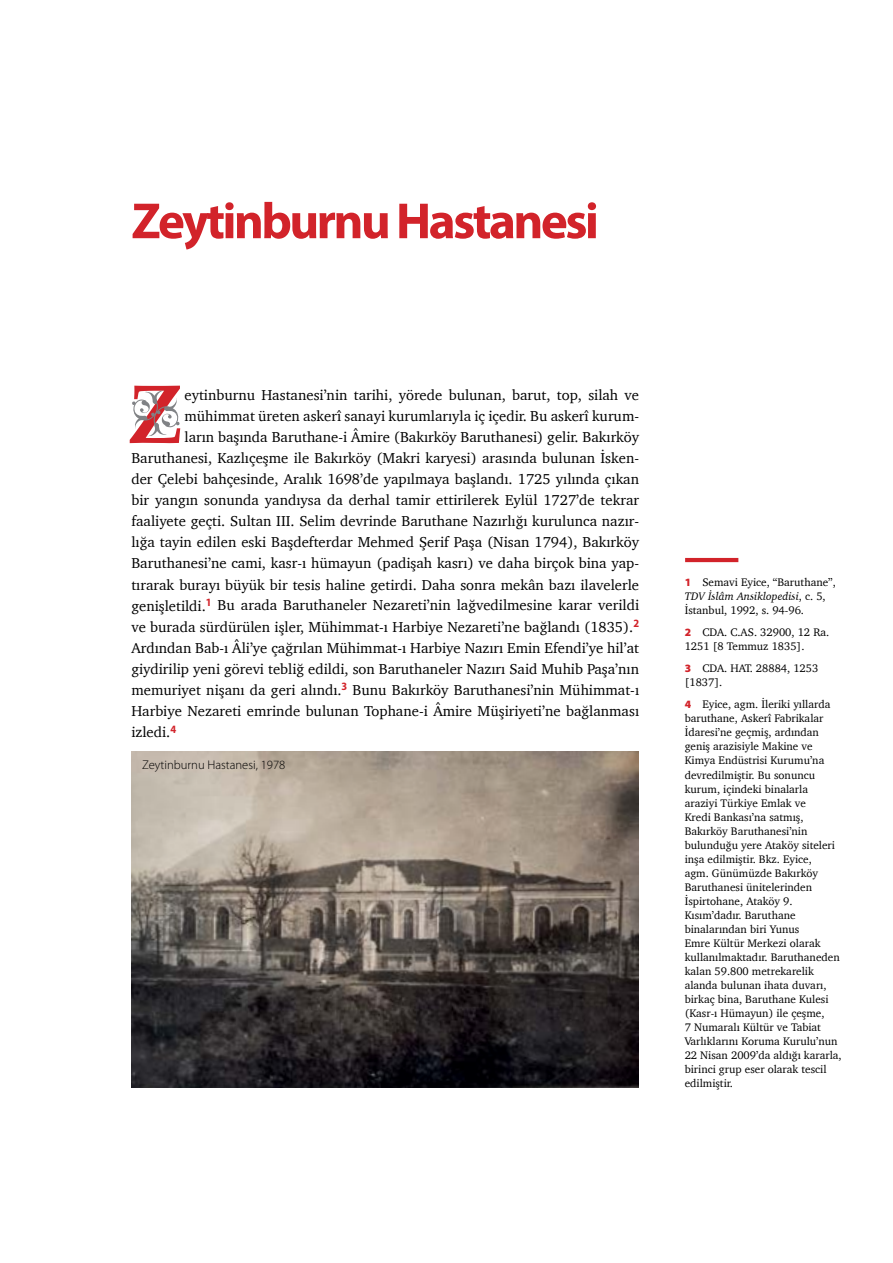
<style>
.page{position:relative;width:893px;height:1263px;background:#fff}
.page>*{position:absolute;margin:0;border:0;box-sizing:border-box;transform-origin:0 0}
.t1{font:700 51.15px "Myriad Pro";letter-spacing:-.05em;color:#d2232a}
.t2{font:14.7px "Charter";color:#000}
.t3{font:300 12.6px "Myriad Pro";color:#000}
.t4{font:11.25px/14.1px "Charter";color:#000}
.s1{font-family:"Myriad Pro";font-weight:900;color:#d2232a}
.s2{font-style:italic}
</style>
<div class="page">
<hr style="left:685px;top:558px;width:53px;height:4px;background:#d2232a">
<img style="left:131px;top:751px;width:507px;height:336px">
<svg style="left:129px;top:386px;width:52px;height:57px"></svg>
<h1 class="t1" style="left:131px;top:188px;width:469px">Zeytinburnu Hastanesi</h1>
<p class="t2" style="left:185px;top:382px;width:456px">eytinburnu Hastanesi’nin tarihi, yörede bulunan, barut, top, silah ve</p>
<p class="t2" style="left:185px;top:403px;width:456px">mühimmat üreten askerî sanayi kurumlarıyla iç içedir. Bu askerî kurum-</p>
<p class="t2" style="left:185px;top:424px;width:456px">ların başında Baruthane-i Âmire (Bakırköy Baruthanesi) gelir. Bakırköy</p>
<p class="t2" style="left:131px;top:445px;width:509px">Baruthanesi, Kazlıçeşme ile Bakırköy (Makri karyesi) arasında bulunan İsken-</p>
<p class="t2" style="left:131px;top:467px;width:509px">der Çelebi bahçesinde, Aralık 1698’de yapılmaya başlandı. 1725 yılında çıkan</p>
<p class="t2" style="left:131px;top:488px;width:509px">bir yangın sonunda yandıysa da derhal tamir ettirilerek Eylül 1727’de tekrar</p>
<p class="t2" style="left:131px;top:509px;width:509px">faaliyete geçti. Sultan III. Selim devrinde Baruthane Nazırlığı kurulunca nazır-</p>
<p class="t2" style="left:131px;top:530px;width:509px">lığa tayin edilen eski Başdefterdar Mehmed Şerif Paşa (Nisan 1794), Bakırköy</p>
<p class="t2" style="left:131px;top:551px;width:509px">Baruthanesi’ne cami, kasr-ı hümayun (padişah kasrı) ve daha birçok bina yap-</p>
<p class="t2" style="left:131px;top:572px;width:509px">tırarak burayı büyük bir tesis haline getirdi. Daha sonra mekân bazı ilavelerle</p>
<p class="t2" style="left:131px;top:593px;width:509px">genişletildi.<sup>1</sup> Bu arada Baruthaneler Nezareti’nin lağvedilmesine karar verildi</p>
<p class="t2" style="left:131px;top:614px;width:509px">ve burada sürdürülen işler, Mühimmat-ı Harbiye Nezareti’ne bağlandı (1835).<sup>2</sup></p>
<p class="t2" style="left:131px;top:635px;width:509px">Ardından Bab-ı Âli’ye çağrılan Mühimmat-ı Harbiye Nazırı Emin Efendi’ye hil’at</p>
<p class="t2" style="left:131px;top:656px;width:509px">giydirilip yeni görevi tebliğ edildi, son Baruthaneler Nazırı Said Muhib Paşa’nın</p>
<p class="t2" style="left:131px;top:677px;width:509px">memuriyet nişanı da geri alındı.<sup>3</sup> Bunu Bakırköy Baruthanesi’nin Mühimmat-ı</p>
<p class="t2" style="left:131px;top:698px;width:509px">Harbiye Nezareti emrinde bulunan Tophane-i Âmire Müşiriyeti’ne bağlanması</p>
<p class="t2" style="left:131px;top:719px;width:46px">izledi.<sup>4</sup></p>
<p class="t3" style="left:142px;top:757px;width:145px">Zeytinburnu Hastanesi, 1978</p>
<p class="t4" style="left:685px;top:575px;width:153px"><span class="s1">1</span> Semavi Eyice, “Baruthane”,<br><span class="s2">TDV İslâm Ansiklopedisi</span>, c. 5,<br>İstanbul, 1992, s. 94-96.</p>
<p class="t4" style="left:685px;top:625px;width:146px"><span class="s1">2</span> CDA. C.AS. 32900, 12 Ra.<br>1251 [8 Temmuz 1835].</p>
<p class="t4" style="left:685px;top:661px;width:135px"><span class="s1">3</span> CDA. HAT. 28884, 1253 [1837].</p>
<p class="t4" style="left:685px;top:697px;width:158px"><span class="s1">4</span> Eyice, agm. İleriki yıllarda baruthane, Askerî Fabrikalar<br>İdaresi’ne geçmiş, ardından geniş arazisiyle Makine ve<br>Kimya Endüstrisi Kurumu’na devredilmiştir. Bu sonuncu kurum, içindeki binalarla araziyi Türkiye Emlak ve<br>Kredi Bankası’na satmış,<br>Bakırköy Baruthanesi’nin bulunduğu yere Ataköy siteleri inşa edilmiştir. Bkz. Eyice,<br>agm. Günümüzde Bakırköy<br>Baruthanesi ünitelerinden<br>İspirtohane, Ataköy 9.<br>Kısım’dadır. Baruthane binalarından biri Yunus<br>Emre Kültür Merkezi olarak kullanılmaktadır. Baruthaneden kalan 59.800 metrekarelik alanda bulunan ihata duvarı, birkaç bina, Baruthane Kulesi (Kasr-ı Hümayun) ile çeşme,<br>7 Numaralı Kültür ve Tabiat<br>Varlıklarını Koruma Kurulu’nun<br>22 Nisan 2009’da aldığı kararla, birinci grup eser olarak tescil edilmiştir.</p>
</div>
